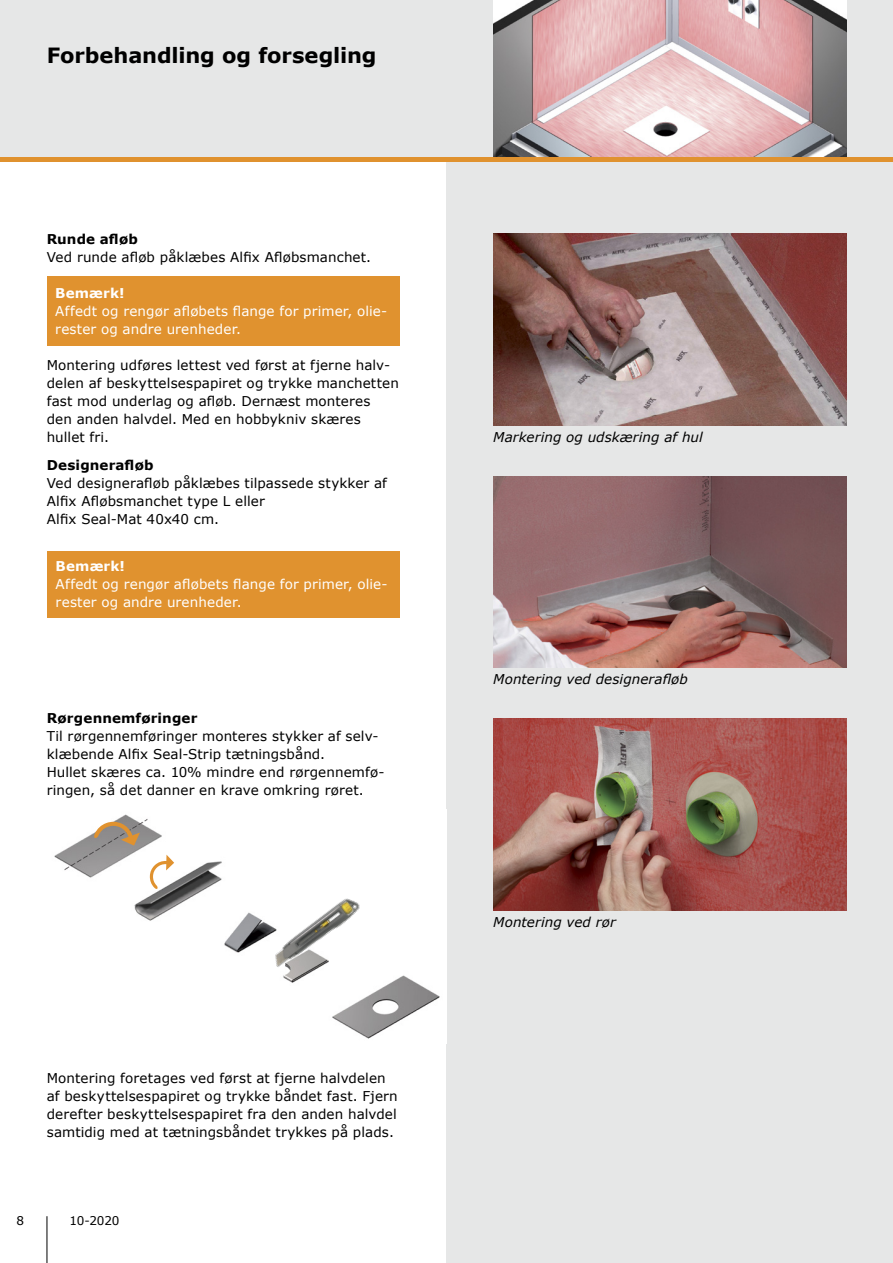
<style>
.page{position:relative;width:893px;height:1263px;background:#fff}
.page>*{position:absolute;margin:0;border:0;box-sizing:border-box;transform-origin:0 0}
.t1{font:700 21px "Verdana";letter-spacing:-.005em;color:#000}
.Brødtekst{font:13.5px/18px "Verdana";letter-spacing:.01em;color:#000}
.Tekstbox_-_hvid{font:13.5px/18px "Verdana";letter-spacing:.01em;color:#fff}
.Billedtekst{font:italic 13.5px "Verdana";letter-spacing:.005em;color:#000}
.Brødtekst_fed{font:700 13.5px "Verdana";letter-spacing:.01em;color:#000}
.Tekstbox_-_hvid-2{font:700 13.5px "Verdana";letter-spacing:.015em;color:#fff}
.t2{font:12px "Verdana";letter-spacing:-.01em;color:#000}
</style>
<div class="page">
<div style="left:0;top:0;width:893px;height:161px;background:#e6e7e7"></div>
<div style="left:446px;top:159px;width:447px;height:1104px;background:#e6e7e7"></div>
<hr style="left:47px;top:1216px;width:1px;height:47px;background:#000">
<img style="left:493px;top:719px;width:353px;height:191px">
<img style="left:493px;top:476px;width:353px;height:192px">
<img style="left:493px;top:234px;width:353px;height:191px">
<img style="left:54px;top:814px;width:386px;height:225px">
<img style="left:251px;top:869px;width:135px;height:131px">
<svg style="left:93px;top:821px;width:47px;height:25px"></svg>
<svg style="left:150px;top:855px;width:24px;height:36px"></svg>
<img style="left:493px;top:0;width:353px;height:157px">
<div style="left:47px;top:276px;width:352px;height:69px;background:#e0922f"></div>
<div style="left:47px;top:551px;width:353px;height:66px;background:#e0922f"></div>
<div style="left:0;top:157px;width:893px;height:5px;background:#e0922f"></div>
<p class="t1" style="left:47px;top:40px;width:331px">Forbehandling og forsegling</p>
<p class="Brødtekst_fed" style="left:47px;top:230px;width:93px">Runde afløb</p>
<p class="Brødtekst" style="left:47px;top:248px;width:326px">Ved runde afløb påklæbes Alfix Afløbsmanchet.</p>
<p class="Tekstbox_-_hvid-2" style="left:55px;top:283px;width:71px">Bemærk!</p>
<p class="Tekstbox_-_hvid" style="left:55px;top:302px;width:333px">Affedt og rengør afløbets flange for primer, olie&shy;rester og andre urenheder.</p>
<p class="Brødtekst" style="left:47px;top:356px;width:354px">Montering udføres lettest ved først at fjerne halv&shy;delen af beskyttelsespapiret og trykke manchetten fast mod underlag og afløb. Dernæst monteres den anden halvdel. Med en hobbykniv skæres hullet fri.</p>
<p class="Brødtekst_fed" style="left:47px;top:456px;width:108px">Designerafløb</p>
<p class="Brødtekst" style="left:47px;top:474px;width:342px">Ved designerafløb påklæbes tilpassede stykker af</p>
<p class="Brødtekst" style="left:47px;top:492px;width:220px">Alfix Afløbsmanchet type L eller</p>
<p class="Brødtekst" style="left:47px;top:510px;width:174px">Alfix Seal-Mat 40x40 cm.</p>
<p class="Tekstbox_-_hvid-2" style="left:56px;top:557px;width:71px">Bemærk!</p>
<p class="Tekstbox_-_hvid" style="left:56px;top:575px;width:333px">Affedt og rengør afløbets flange for primer, olie&shy;rester og andre urenheder.</p>
<p class="Brødtekst_fed" style="left:47px;top:709px;width:152px">Rørgennemføringer</p>
<p class="Brødtekst" style="left:47px;top:727px;width:339px">Til rørgennemføringer monteres stykker af selv&shy;klæbende Alfix Seal-Strip tætningsbånd.<br>Hullet skæres ca. 10% mindre end rørgennemfø&shy;ringen, så det danner en krave omkring røret.</p>
<p class="Brødtekst" style="left:47px;top:1069px;width:353px">Montering foretages ved først at fjerne halvdelen af beskyttelsespapiret og trykke båndet fast. Fjern derefter beskyttelsespapiret fra den anden halvdel samtidig med at tætningsbåndet trykkes på plads.</p>
<p class="t2" style="left:16px;top:1213px;width:9px">8</p>
<p class="t2" style="left:69px;top:1213px;width:52px">10-2020</p>
<p class="Billedtekst" style="left:493px;top:428px;width:211px">Markering og udskæring af hul</p>
<p class="Billedtekst" style="left:493px;top:670px;width:196px">Montering ved designerafløb</p>
<p class="Billedtekst" style="left:493px;top:912px;width:124px">Montering ved rør</p>
</div>
